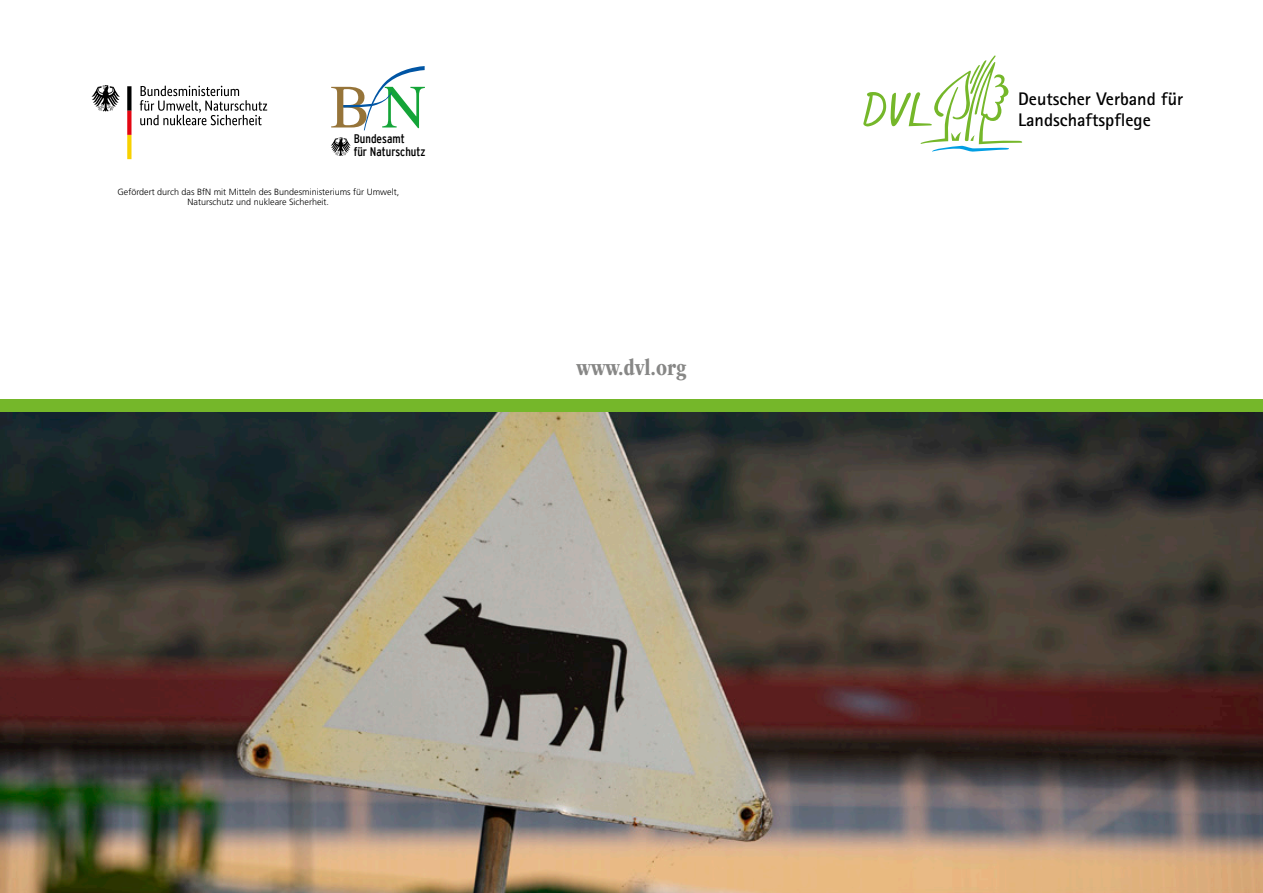
<style>
.page{position:relative;width:1263px;height:893px;background:#fff}
.page>*{position:absolute;margin:0;border:0;box-sizing:border-box;transform-origin:0 0}
.Vortrag-Organisation{font:700 condensed 24px "ITC Garamond Std";color:#878786}
.Bild{font:700 18.3px/21.9px "Rotis Sans Serif";color:#000}
.Bild-2{font:condensed 12.45px/12.5px "Interstate";color:#000}
.LT_1-Sp{font:300 9px/10.8px "Frutiger LT Std";color:#000;text-align:center}
</style>
<div class="page">
<div style="left:0;top:400px;width:1263px;height:23px;background:#75b72a"></div>
<svg style="left:863px;top:55px;width:160px;height:97px"></svg>
<svg style="left:140px;top:86px;width:127px;height:39px"></svg>
<svg style="left:91px;top:85px;width:29px;height:27px"></svg>
<svg style="left:127px;top:86px;width:4px;height:73px"></svg>
<svg style="left:331px;top:66px;width:94px;height:64px"></svg>
<svg style="left:331px;top:137px;width:20px;height:19px"></svg>
<img style="left:0;top:412px;width:1263px;height:481px">
<p class="Bild-2" style="left:354px;top:133px;width:73px">Bundesamt<br>für Naturschutz</p>
<p class="LT_1-Sp" style="left:117px;top:186px;width:283px">Gefördert durch das BfN mit Mitteln des Bundesministeriums für Umwelt,<br>Naturschutz und nukleare Sicherheit.</p>
<h3 class="Vortrag-Organisation" style="left:577px;top:354px;width:111px">www.dvl.org</h3>
<p class="Bild" style="left:1018px;top:87px;width:167px">Deutscher Verband für<br>Landschaftspflege</p>
</div>
